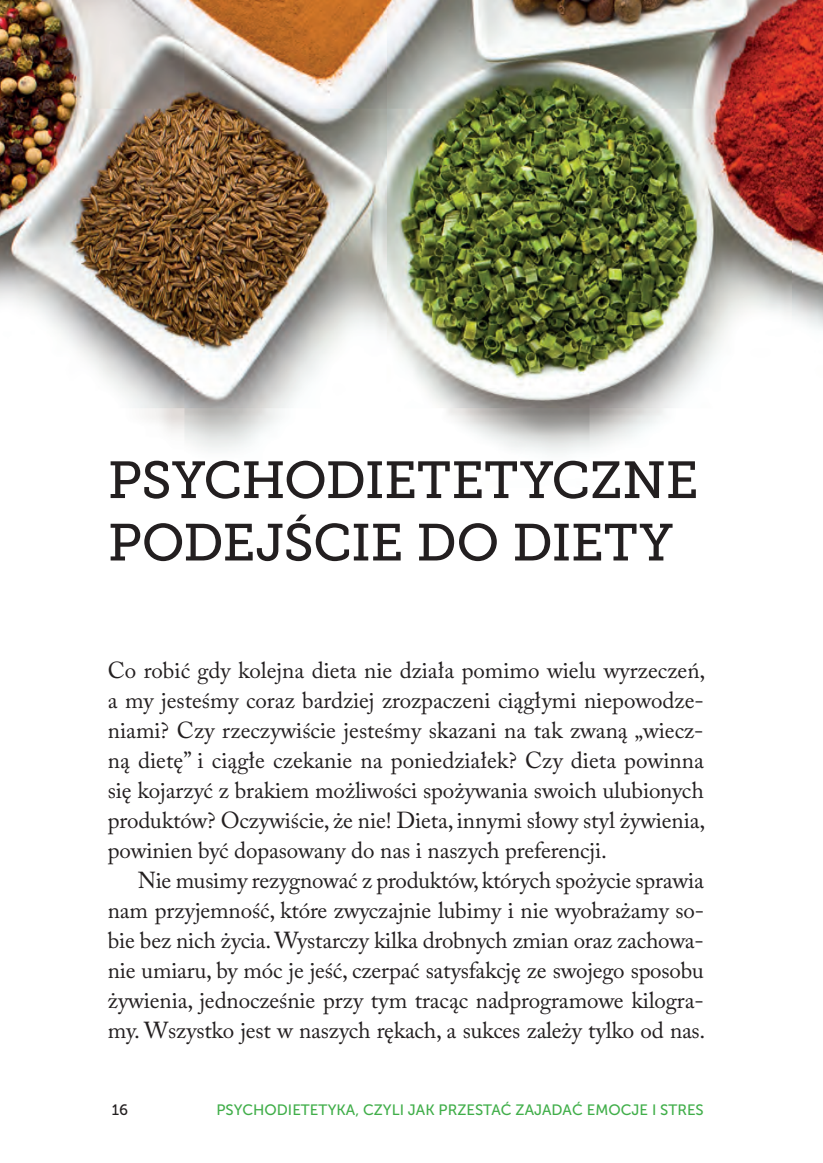
<style>
.page{position:relative;width:823px;height:1163px;background:#fff}
.page>*{position:absolute;margin:0;border:0;box-sizing:border-box;transform-origin:0 0}
.t1{font:52px/62.4px "Museo Slab 500";letter-spacing:-.01em;color:#231f20}
.t2{font:23px/30px "Adobe Caslon Pro";letter-spacing:-.005em;color:#231f20;text-align:justify}
.t3{font:15px "Museo Sans 500";color:#40ae49}
.t4{font:15px "Museo Sans 500";color:#231f20}
</style>
<div class="page">
<img style="left:0;top:0;width:822px;height:453px">
<h1 class="t1" style="left:108px;top:449px;width:591px">PSYCHODIETETYCZNE<br>PODEJŚCIE DO DIETY</h1>
<p class="t2" style="left:108px;top:655px;width:598px">Co robić gdy kolejna dieta nie działa pomimo wielu wyrzeczeń, a my jesteśmy coraz bardziej zrozpaczeni ciągłymi niepowodze&shy;niami? Czy rzeczywiście jesteśmy skazani na tak zwaną „wiecz&shy;ną dietę” i ciągłe czekanie na poniedziałek? Czy dieta powinna się kojarzyć z brakiem możliwości spożywania swoich ulubionych produktów? Oczywiście, że nie! Dieta, innymi słowy styl żywienia, powinien być dopasowany do nas i naszych preferencji.</p>
<p class="t2" style="left:108px;top:865px;width:597px;text-indent:30px">Nie musimy rezygnować z produktów, których spożycie sprawia nam przyjemność, które zwyczajnie lubimy i nie wyobrażamy so&shy;bie bez nich życia. Wystarczy kilka drobnych zmian oraz zachowa&shy;nie umiaru, by móc je jeść, czerpać satysfakcję ze swojego sposobu żywienia, jednocześnie przy tym tracąc nadprogramowe kilogra&shy;my. Wszystko jest w naszych rękach, a sukces zależy tylko od nas.</p>
<p class="t4" style="left:112px;top:1101px;width:18px">16</p>
<p class="t3" style="left:216px;top:1101px;width:488px">PSYCHODIETETYKA, CZYLI JAK PRZESTAĆ ZAJADAĆ EMOCJE I STRES</p>
</div>
